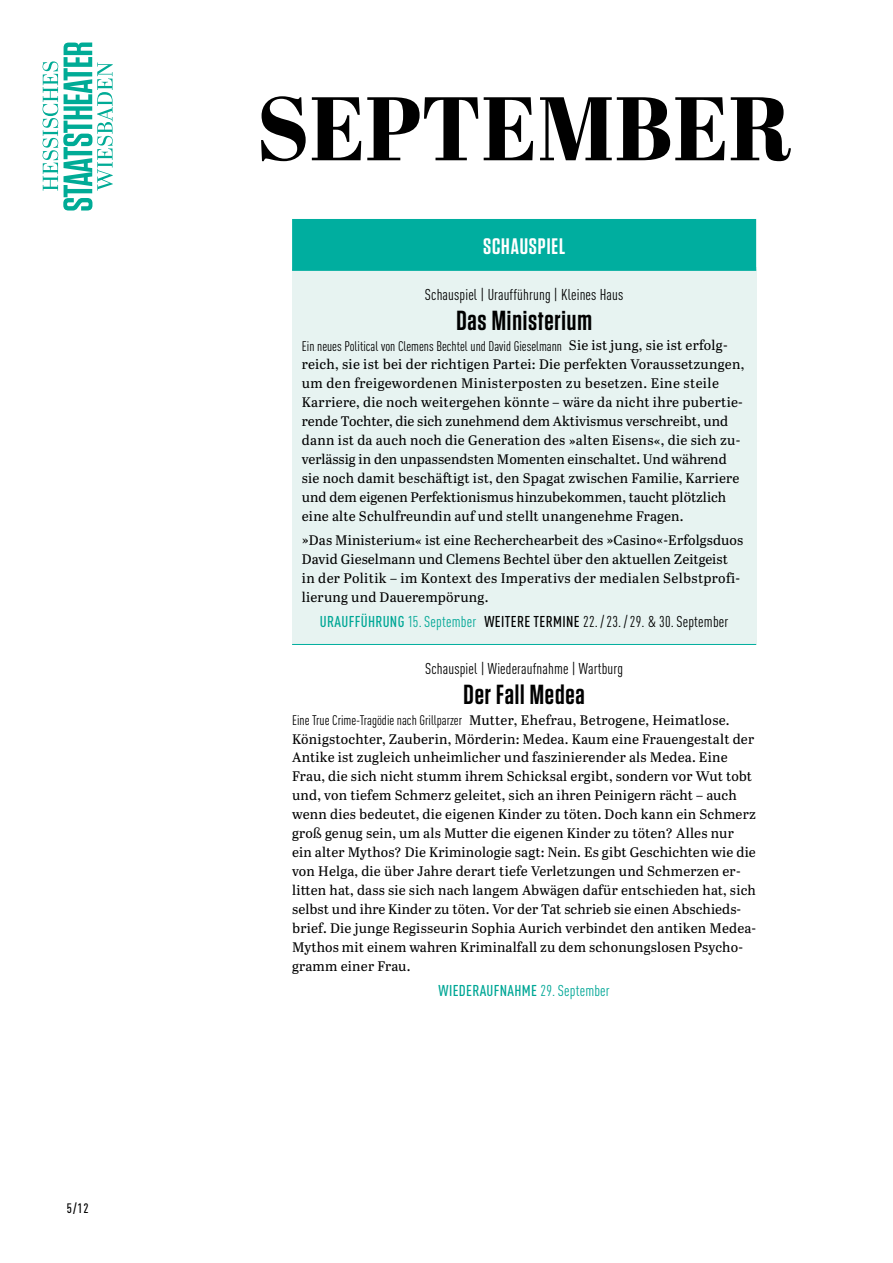
<style>
.page{position:relative;width:893px;height:1263px;background:#fff}
.page>*{position:absolute;margin:0;border:0;box-sizing:border-box;transform-origin:0 0}
.t1{font:800 90px "Abril Display";color:#000}
.t2{font:600 27.6px "Tungsten";letter-spacing:.03em;color:#000}
.t3{font:600 22.35px "Tungsten";letter-spacing:.04em;color:#fff}
.t4{font:condensed 15.45px "DIN Pro";letter-spacing:.01em;color:#000}
.t5{font:500 condensed 15.45px "DIN Pro";letter-spacing:.02em;color:#00a796}
.t6{font:13.8px/18.9px "Abril Text";letter-spacing:.01em;color:#000}
.t7{font:condensed 13.8px "DIN Pro";color:#000}
.t8{font:500 condensed 13.5px "DIN Pro";color:#000}
.s1{font-family:"Abril Text";font-stretch:normal}
.s2{font-weight:500;color:#00a796}
.s3{color:#00a796}
.s4{font-weight:500}
.s5{font-weight:400}
</style>
<div class="page">
<svg style="left:43px;top:43px;width:70px;height:168px"></svg>
<div style="left:292px;top:267px;width:464px;height:377px;background:#e7f3f1"></div>
<div style="left:292px;top:219px;width:464px;height:52px;background:#00ae9f"></div>
<hr style="left:292px;top:644px;width:464px;height:1px;background:#00ae9f">
<p class="t8" style="left:67px;top:1198px;width:23px">5/12</p>
<h1 class="t1" style="left:256px;top:66px;width:537px">SEPTEMBER</h1>
<h3 class="t3" style="left:483px;top:234px;width:84px">SCHAUSPIEL</h3>
<p class="t4" style="left:425px;top:283px;width:200px">Schauspiel | Uraufführung | Kleines Haus</p>
<h2 class="t2" style="left:456px;top:306px;width:137px">Das Ministerium</h2>
<p class="t7" style="left:302px;top:336px;width:427px">Ein neues Political von Clemens Bechtel und David Gieselmann <span class="s1">Sie ist jung, sie ist erfolg-</span></p>
<p class="t6" style="left:302px;top:354px;width:444px">reich, sie ist bei der richtigen Partei: Die perfekten Voraussetzungen, um den freigewordenen Ministerposten zu besetzen. Eine steile Karriere, die noch weitergehen könnte – wäre da nicht ihre pubertie&shy;rende Tochter, die sich zunehmend dem Aktivismus verschreibt, und dann ist da auch noch die Generation des »alten Eisens«, die sich zu&shy;verlässig in den unpassendsten Momenten einschaltet. Und während sie noch damit beschäftigt ist, den Spagat zwischen Familie, Karriere und dem eigenen Perfektionismus hinzubekommen, taucht plötzlich eine alte Schulfreundin auf und stellt unangenehme Fragen.</p>
<p class="t6" style="left:302px;top:530px;width:443px">»Das Ministerium« ist eine Recherchearbeit des »Casino«-Erfolgsduos David Gieselmann und Clemens Bechtel über den aktuellen Zeitgeist in der Politik – im Kontext des Imperativs der medialen Selbstprofi&shy;lierung und Dauerempörung.</p>
<p class="t4" style="left:320px;top:610px;width:410px"><span class="s2">URAUFFÜHRUNG</span> <span class="s3">15.September</span> <span class="s4">WEITERE TERMINE</span> 22. /23. /29. &amp; 30.September</p>
<p class="t4" style="left:425px;top:657px;width:199px">Schauspiel | Wiederaufnahme | Wartburg</p>
<h2 class="t2" style="left:463px;top:680px;width:123px">Der Fall Medea</h2>
<p class="t7" style="left:292px;top:711px;width:439px">Eine True Crime-Tragödie nach Grillparzer <span class="s1">Mutter, Ehefrau, Betrogene, Heimatlose.</span></p>
<p class="t6" style="left:292px;top:728px;width:466px">Königstochter, Zauberin, Mörderin: Medea. Kaum eine Frauengestalt der Antike ist zugleich unheimlicher und faszinierender als Medea. Eine Frau, die sich nicht stumm ihrem Schicksal ergibt, sondern vor Wut tobt und, von tiefem Schmerz geleitet, sich an ihren Peinigern rächt – auch wenn dies bedeutet, die eigenen Kinder zu töten. Doch kann ein Schmerz groß genug sein, um als Mutter die eigenen Kinder zu töten? Alles nur ein alter Mythos? Die Kriminologie sagt: Nein. Es gibt Geschichten wie die von Helga, die über Jahre derart tiefe Verletzungen und Schmerzen er&shy;litten hat, dass sie sich nach langem Abwägen dafür entschieden hat, sich selbst und ihre Kinder zu töten. Vor der Tat schrieb sie einen Abschieds&shy;brief. Die junge Regisseurin Sophia Aurich verbindet den antiken Medea-Mythos mit einem wahren Kriminalfall zu dem schonungslosen Psycho&shy;gramm einer Frau.</p>
<p class="t5" style="left:439px;top:979px;width:173px">WIEDERAUFNAHME <span class="s5">29.September</span></p>
</div>
